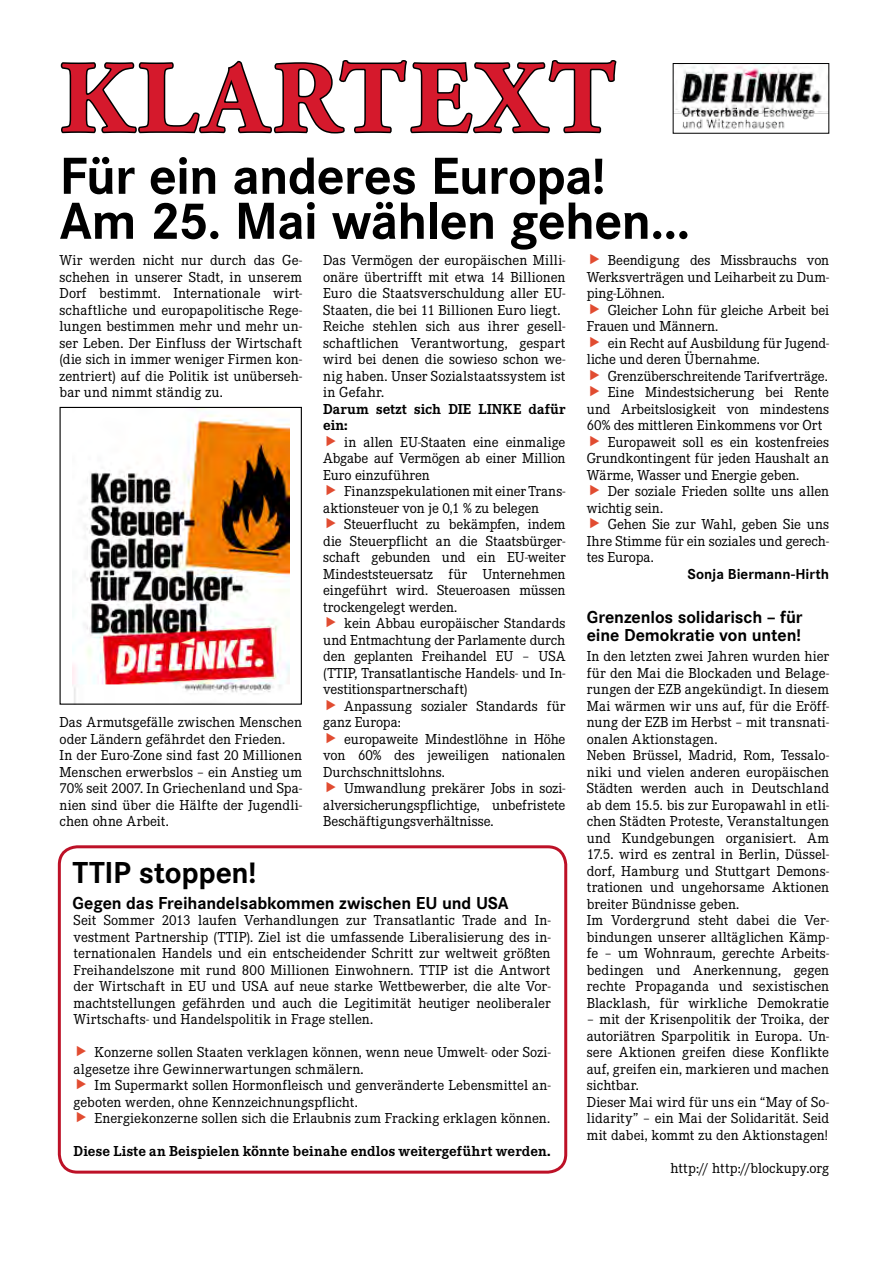
<style>
.page{position:relative;width:893px;height:1263px;background:#fff}
.page>*{position:absolute;margin:0;border:0;box-sizing:border-box;transform-origin:0 0}
.t1{font:700 102px "Adobe Garamond Pro";letter-spacing:.05em;color:#d5192c}
.t2{font:700 54px/45px "Corporate S";letter-spacing:-.015em;color:#000}
.t3{font:700 31.5px "Corporate S";letter-spacing:-.01em;color:#000}
.t4{font:700 18px/18px "Corporate S";letter-spacing:-.005em;color:#000}
.t5{font:15px/16.5px "Corporate E";color:#000}
.t6{font:700 15px/16.5px "Corporate E";letter-spacing:.005em;color:#000}
.t7{font:700 15px "Corporate S";color:#000}
</style>
<div class="page">
<svg style="left:60px;top:60px;width:557px;height:74px"></svg>
<div style="left:58px;top:845px;width:509px;height:328px;border:3px solid #bd1127;border-radius:18px"></div>
<img style="left:72px;top:409px;width:217px;height:294px">
<div style="left:60px;top:407px;width:242px;height:298px;border:1px solid #000"></div>
<img style="left:675px;top:65px;width:152px;height:64px">
<div style="left:673px;top:63px;width:156px;height:71px;border:1px solid #000"></div>
<h1 class="t1" style="left:60px;top:40px;width:557px">KLARTEXT</h1>
<h2 class="t2" style="left:60px;top:155px;width:632px">Für ein anderes Europa!<br>Am 25. Mai wählen gehen...</h2>
<p class="t5" style="left:60px;top:252px;width:244px;text-align:justify">Wir werden nicht nur durch das Ge&shy;schehen in unserer Stadt, in unserem Dorf bestimmt. Internationale wirt&shy;schaftliche und europapolitische Rege&shy;lungen bestimmen mehr und mehr un&shy;ser Leben. Der Einfluss der Wirtschaft (die sich in immer weniger Firmen kon&shy;zentriert) auf die Politik ist unüberseh&shy;bar und nimmt ständig zu.</p>
<p class="t5" style="left:587px;top:252px;width:244px;text-align:justify;text-indent:21px">Beendigung des Missbrauchs von Werksverträgen und Leiharbeit zu Dum&shy;ping-Löhnen.</p>
<p class="t5" style="left:587px;top:302px;width:244px;text-indent:21px">Gleicher Lohn für gleiche Arbeit bei<br>Frauen und Männern.</p>
<p class="t5" style="left:587px;top:335px;width:244px;text-indent:21px">ein Recht auf Ausbildung für Jugend&shy;liche und deren Übernahme.</p>
<p class="t5" style="left:608px;top:368px;width:221px">Grenzüberschreitende Tarifverträge.</p>
<p class="t5" style="left:608px;top:384px;width:223px">Eine Mindestsicherung bei Rente</p>
<p class="t5" style="left:587px;top:401px;width:244px">und Arbeitslosigkeit von mindestens</p>
<p class="t5" style="left:587px;top:417px;width:237px">60% des mittleren Einkommens vor Ort</p>
<p class="t5" style="left:608px;top:434px;width:223px">Europaweit soll es ein kostenfreies</p>
<p class="t5" style="left:587px;top:450px;width:244px">Grundkontingent für jeden Haushalt an</p>
<p class="t5" style="left:587px;top:467px;width:214px">Wärme, Wasser und Energie geben.</p>
<p class="t5" style="left:608px;top:483px;width:223px">Der soziale Frieden sollte uns allen</p>
<p class="t5" style="left:587px;top:500px;width:78px">wichtig sein.</p>
<p class="t5" style="left:608px;top:516px;width:223px">Gehen Sie zur Wahl, geben Sie uns</p>
<p class="t5" style="left:587px;top:533px;width:244px">Ihre Stimme für ein soziales und gerech-</p>
<p class="t5" style="left:587px;top:549px;width:68px">tes Europa.</p>
<p class="t7" style="left:688px;top:565px;width:143px">Sonja Biermann-Hirth</p>
<p class="t5" style="left:323px;top:252px;width:244px">Das Vermögen der europäischen Milli&shy;onäre übertrifft mit etwa 14 Billionen Euro die Staatsverschuldung aller EU-Staaten, die bei 11 Billionen Euro liegt.<br>Reiche stehlen sich aus ihrer gesell&shy;schaftlichen Verantwortung, gespart wird bei denen die sowieso schon we&shy;nig haben. Unser Sozialstaatssystem ist in Gefahr.</p>
<p class="t6" style="left:323px;top:401px;width:244px">Darum setzt sich DIE LINKE dafür ein:</p>
<p class="t5" style="left:323px;top:434px;width:244px;text-align:justify;text-indent:21px">in allen EU-Staaten eine einmalige Abgabe auf Vermögen ab einer Million Euro einzuführen</p>
<p class="t5" style="left:323px;top:483px;width:244px;text-indent:21px">Finanzspekulationen mit einer Trans&shy;aktionsteuer von je 0,1 % zu belegen</p>
<p class="t5" style="left:323px;top:516px;width:244px;text-align:justify;text-indent:21px">Steuerflucht zu bekämpfen, indem die Steuerpflicht an die Staatsbürger&shy;schaft gebunden und ein EU-weiter Mindeststeuersatz für Unternehmen eingeführt wird. Steueroasen müssen trockengelegt werden.</p>
<p class="t5" style="left:323px;top:615px;width:244px;text-align:justify;text-indent:21px">kein Abbau europäischer Standards und Entmachtung der Parlamente durch den geplanten Freihandel EU – USA (TTIP, Transatlantische Handels- und In&shy;vestitionspartnerschaft)</p>
<p class="t5" style="left:323px;top:698px;width:244px;text-indent:21px">Anpassung sozialer Standards für ganz Europa:</p>
<p class="t5" style="left:323px;top:731px;width:244px;text-align:justify;text-indent:21px">europaweite Mindestlöhne in Höhe von 60% des jeweiligen nationalen Durchschnittslohns.</p>
<p class="t5" style="left:323px;top:780px;width:244px;text-align:justify;text-indent:21px">Umwandlung prekärer Jobs in sozi&shy;alversicherungspflichtige, unbefristete Beschäftigungsverhältnisse.</p>
<p class="t4" style="left:587px;top:608px;width:217px">Grenzenlos solidarisch – für eine Demokratie von unten!</p>
<p class="t5" style="left:587px;top:648px;width:244px">In den letzten zwei Jahren wurden hier für den Mai die Blockaden und Belage&shy;rungen der EZB angekündigt. In diesem Mai wärmen wir uns auf, für die Eröff&shy;nung der EZB im Herbst – mit transnati&shy;onalen Aktionstagen.<br>Neben Brüssel, Madrid, Rom, Tessalo&shy;niki und vielen anderen europäischen Städten werden auch in Deutschland ab dem 15.5. bis zur Europawahl in etli&shy;chen Städten Proteste, Veranstaltungen und Kundgebungen organisiert. Am 17.5. wird es zentral in Berlin, Düssel&shy;dorf, Hamburg und Stuttgart Demons&shy;trationen und ungehorsame Aktionen breiter Bündnisse geben.<br>Im Vordergrund steht dabei die Ver&shy;bindungen unserer alltäglichen Kämp&shy;fe – um Wohnraum, gerechte Arbeits&shy;bedingen und Anerkennung, gegen rechte Propaganda und sexistischen Blacklash, für wirkliche Demokratie</p>
<p class="t5" style="left:587px;top:1011px;width:244px">– mit der Krisenpolitik der Troika, der autoriätren Sparpolitik in Europa. Un&shy;sere Aktionen greifen diese Konflikte auf, greifen ein, markieren und machen sichtbar.<br>Dieser Mai wird für uns ein “May of So&shy;lidarity” – ein Mai der Solidarität. Seid mit dabei, kommt zu den Aktionstagen!</p>
<p class="t5" style="left:670px;top:1160px;width:160px">http:// http://blockupy.org</p>
<p class="t5" style="left:60px;top:714px;width:244px">Das Armutsgefälle zwischen Menschen oder Ländern gefährdet den Frieden.<br>In der Euro-Zone sind fast 20 Millionen Menschen erwerbslos – ein Anstieg um 70% seit 2007. In Griechenland und Spa&shy;nien sind über die Hälfte der Jugendli&shy;chen ohne Arbeit.</p>
<h3 class="t3" style="left:73px;top:854px;width:185px">TTIP stoppen!</h3>
<p class="t4" style="left:73px;top:894px;width:438px">Gegen das Freihandelsabkommen zwischen EU und USA</p>
<p class="t5" style="left:74px;top:912px;width:479px;text-align:justify">Seit Sommer 2013 laufen Verhandlungen zur Transatlantic Trade and In&shy;vestment Partnership (TTIP). Ziel ist die umfassende Liberalisierung des in&shy;ternationalen Handels und ein entscheidender Schritt zur weltweit größten Freihandelszone mit rund 800 Millionen Einwohnern. TTIP ist die Antwort der Wirtschaft in EU und USA auf neue starke Wettbewerber, die alte Vor&shy;machtstellungen gefährden und auch die Legitimität heutiger neoliberaler Wirtschafts- und Handelspolitik in Frage stellen.</p>
<p class="t5" style="left:74px;top:1044px;width:478px;text-indent:21px">Konzerne sollen Staaten verklagen können, wenn neue Umwelt- oder Sozi&shy;algesetze ihre Gewinnerwartungen schmälern.</p>
<p class="t5" style="left:74px;top:1077px;width:478px;text-indent:21px">Im Supermarkt sollen Hormonfleisch und genveränderte Lebensmittel an&shy;geboten werden, ohne Kennzeichnungspflicht.</p>
<p class="t5" style="left:95px;top:1110px;width:457px">Energiekonzerne sollen sich die Erlaubnis zum Fracking erklagen können.</p>
<p class="t6" style="left:74px;top:1143px;width:479px">Diese Liste an Beispielen könnte beinahe endlos weitergeführt werden.</p>
</div>
